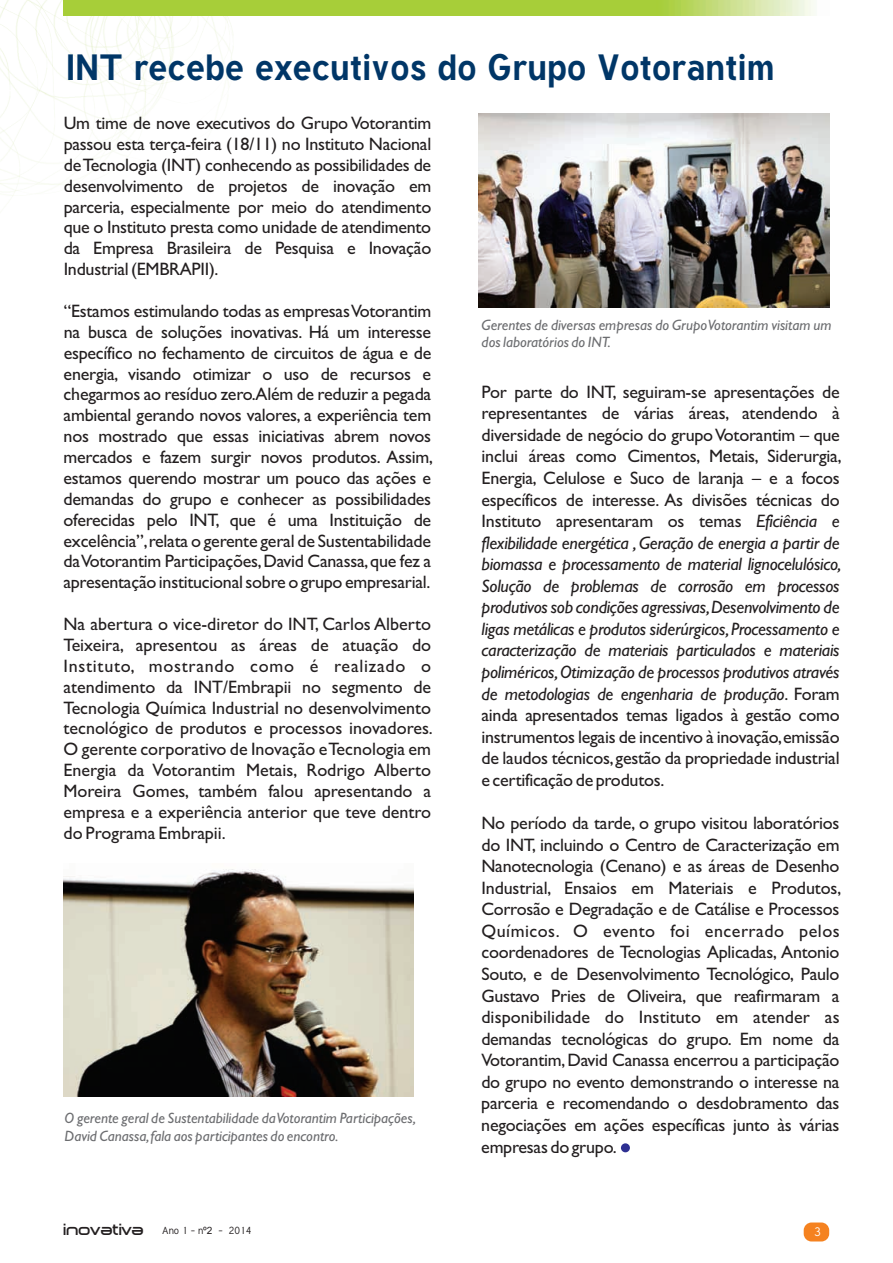
<style>
.page{position:relative;width:893px;height:1263px;background:#fff}
.page>*{position:absolute;margin:0;border:0;box-sizing:border-box;transform-origin:0 0}
.t1{font:700 36px "Tuffy";color:#003667}
.t2{font:18px/21.6px "Gill Sans";letter-spacing:-.015em;color:#231f20;text-align:justify}
.t3{font:italic 15px/17.4px "Gill Sans";color:#6c6d70}
.t4{font:12px "Tuffy";color:#fff}
.t5{font:10.05px "Tuffy";color:#231f20}
.s1{font-style:italic}
.s2{font-family:"Dekers Bold";font-size:15.75px}
.s3{font-family:"Arial"}
</style>
<div class="page">
<img style="left:146px;top:16px;width:80px;height:68px">
<img style="left:146px;top:16px;width:67px;height:50px">
<img style="left:146px;top:16px;width:53px;height:33px">
<img style="left:146px;top:16px;width:47px;height:22px">
<img style="left:125px;top:16px;width:21px;height:141px">
<img style="left:95px;top:16px;width:30px;height:141px">
<img style="left:35px;top:0;width:60px;height:185px">
<img style="left:24px;top:0;width:31px;height:182px">
<img style="left:0;top:0;width:48px;height:176px">
<img style="left:0;top:19px;width:38px;height:145px">
<img style="left:0;top:32px;width:11px;height:40px">
<img style="left:0;top:72px;width:20px;height:124px">
<img style="left:64px;top:0;width:751px;height:16px">
<img style="left:478px;top:114px;width:351px;height:194px">
<img style="left:64px;top:869px;width:349px;height:228px">
<div style="left:804px;top:1222px;width:25px;height:19px;background:#f58220;border-radius:8px"></div>
<div style="left:621px;top:1143px;width:9px;height:9px;background:#2e3092;border-radius:50%"></div>
<h1 class="t1" style="left:66px;top:52px;width:710px">INT recebe executivos do Grupo Votorantim</h1>
<p class="t2" style="left:64px;top:114px;width:369px;line-height:20.9px">Um time de nove executivos do Grupo Votorantim passou esta terça-feira (18/11) no Instituto Nacional de Tecnologia (INT) conhecendo as possibilidades de desenvolvimento de projetos de inovação em parceria, especialmente por meio do atendimento que o Instituto presta como unidade de atendimento da Empresa Brasileira de Pesquisa e Inovação Industrial (EMBRAPII).</p>
<p class="t2" style="left:64px;top:302px;width:371px;line-height:20.9px">“Estamos estimulando todas as empresas Votorantim na busca de soluções inovativas. Há um interesse específico no fechamento de circuitos de água e de energia, visando otimizar o uso de recursos e chegarmos ao resíduo zero.Além de reduzir a pegada ambiental gerando novos valores, a experiência tem nos mostrado que essas iniciativas abrem novos mercados e fazem surgir novos produtos. Assim, estamos querendo mostrar um pouco das ações e demandas do grupo e conhecer as possibilidades oferecidas pelo INT, que é uma Instituição de excelência”, relata o gerente geral de Sustentabilidade da Votorantim Participações, David Canassa, que fez a apresentação institucional sobre o grupo empresarial.</p>
<p class="t2" style="left:64px;top:615px;width:371px;line-height:20.9px">Na abertura o vice-diretor do INT, Carlos Alberto Teixeira, apresentou as áreas de atuação do Instituto, mostrando como é realizado o atendimento da INT/Embrapii no segmento de Tecnologia Química Industrial no desenvolvimento tecnológico de produtos e processos inovadores.<br>O gerente corporativo de Inovação e Tecnologia em Energia da Votorantim Metais, Rodrigo Alberto Moreira Gomes, também falou apresentando a empresa e a experiência anterior que teve dentro do Programa Embrapii.</p>
<p class="t3" style="left:65px;top:1111px;width:353px">O gerente geral de Sustentabilidade da Votorantim Participações,<br>David Canassa, fala aos participantes do encontro.</p>
<p class="t3" style="left:482px;top:318px;width:351px">Gerentes de diversas empresas do Grupo Votorantim visitam um dos laboratórios do INT.</p>
<p class="t2" style="left:481px;top:383px;width:362px">Por parte do INT, seguiram-se apresentações de representantes de várias áreas, atendendo à diversidade de negócio do grupo Votorantim – que inclui áreas como Cimentos, Metais, Siderurgia, Energia, Celulose e Suco de laranja – e a focos específicos de interesse. As divisões técnicas do Instituto apresentaram os temas <span class="s1">Eficiência e flexibilidade energética , Geração de energia a partir de biomassa e processamento de material lignocelulósico, Solução de problemas de corrosão em processos produtivos sob condições agressivas,Desenvolvimento de ligas metálicas e produtos siderúrgicos, Processamento e caracterização de materiais particulados e materiais poliméricos, Otimização de processos produtivos através de metodologias de engenharia de produção</span>. Foram ainda apresentados temas ligados à gestão como instrumentos legais de incentivo à inovação, emissão de laudos técnicos, gestão da propriedade industrial e certificação de produtos.</p>
<p class="t2" style="left:481px;top:814px;width:361px">No período da tarde, o grupo visitou laboratórios do INT, incluindo o Centro de Caracterização em Nanotecnologia (Cenano) e as áreas de Desenho Industrial, Ensaios em Materiais e Produtos, Corrosão e Degradação e de Catálise e Processos Químicos. O evento foi encerrado pelos coordenadores de Tecnologias Aplicadas, Antonio Souto, e de Desenvolvimento Tecnológico, Paulo Gustavo Pries de Oliveira, que reafirmaram a disponibilidade do Instituto em atender as demandas tecnológicas do grupo. Em nome da Votorantim, David Canassa encerrou a participação do grupo no evento demonstrando o interesse na parceria e recomendando o desdobramento das negociações em ações específicas junto às várias empresas do grupo.</p>
<p class="t5" style="left:64px;top:1226px;width:189px"><span class="s2">inovativa</span> Ano 1 - n<span class="s3">º2</span> - 2014</p>
<p class="t4" style="left:814px;top:1226px;width:8px">3</p>
</div>
